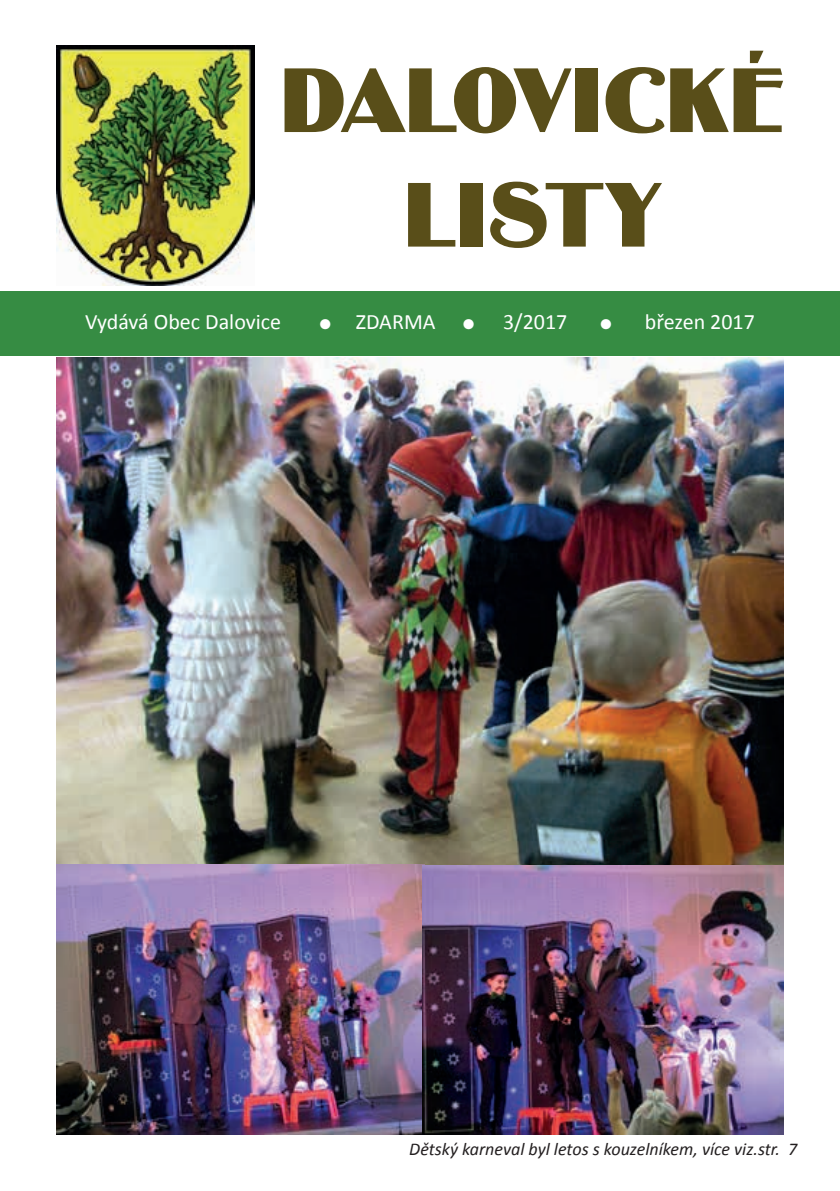
<style>
.page{position:relative;width:840px;height:1191px;background:#fff}
.page>*{position:absolute;margin:0;border:0;box-sizing:border-box;transform-origin:0 0}
.t1{font:95.4px/114.6px "Binner D";color:#594e19;text-align:center}
.t2{font:22px "Calibri";color:#fff}
.t3{font:italic 18px "Calibri";color:#231f20}
.t4{font:14px "Dixieland Normal";color:#fff}
.s1{font-family:"Dixieland Normal";font-size:14px}
</style>
<div class="page">
<img style="left:56px;top:45px;width:199px;height:241px">
<div style="left:0;top:291px;width:839px;height:65px;background:#368c43"></div>
<img style="left:57px;top:357px;width:726px;height:508px">
<img style="left:57px;top:865px;width:365px;height:269px">
<img style="left:422px;top:865px;width:361px;height:269px">
<h1 class="t1" style="left:280px;top:44px;width:505px">DALOVICKÉ<br>LISTY</h1>
<p class="t2" style="left:85px;top:307px;width:197px">Vydává Obec Dalovice</p>
<p class="t2" style="left:319px;top:307px;width:156px"><span class="s1">l</span> ZDARMA <span class="s1">l</span></p>
<p class="t2" style="left:503px;top:307px;width:66px">3/2017</p>
<p class="t4" style="left:600px;top:317px;width:13px">l</p>
<p class="t2" style="left:644px;top:307px;width:111px">březen 2017</p>
<p class="t3" style="left:409px;top:1137px;width:389px">Dětský karneval byl letos s kouzelníkem, více viz.str. 7</p>
</div>
